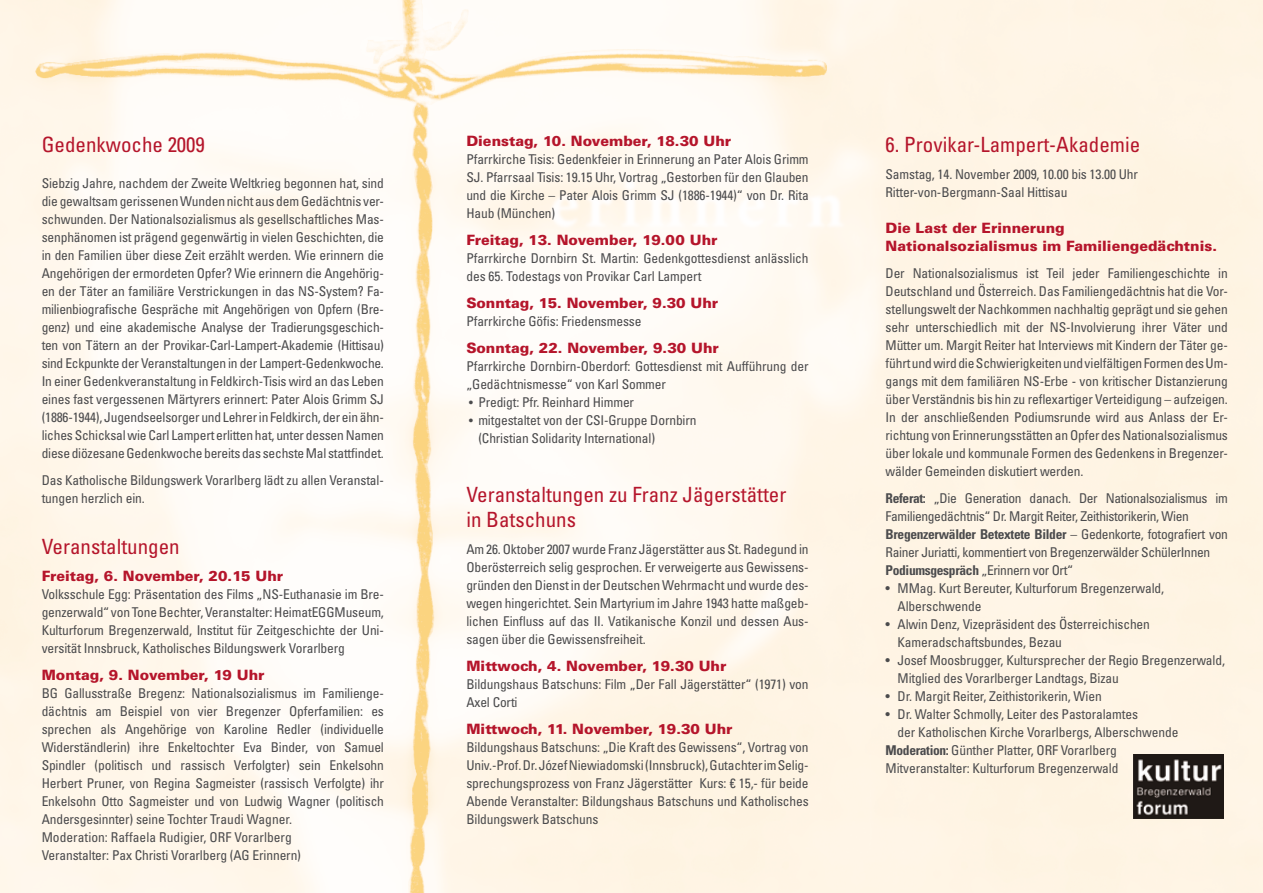
<style>
.page{position:relative;width:1263px;height:893px;background:#fff}
.page>*{position:absolute;margin:0;border:0;box-sizing:border-box;transform-origin:0 0}
.t1{font:condensed 21px/25.2px "Univers LT";color:#b5152b}
.t2{font:900 14.25px/18px "Univers LT";color:#b5152b}
.t3{font:condensed 13.5px/18px "Univers LT";letter-spacing:-.01em;color:#4b4b4d}
.s1{font-family:"S840 Sans";font-stretch:normal}
.s2{font-weight:700}
</style>
<div class="page">
<img style="left:0;top:0;width:1263px;height:893px">
<img style="left:1134px;top:755px;width:89px;height:63px">
<h1 class="t1" style="left:42px;top:131px;width:165px">Gedenkwoche 2009</h1>
<p class="t3" style="left:42px;top:174px;width:344px;text-align:justify">Siebzig Jahre, nachdem der Zweite Weltkrieg begonnen hat, sind die gewaltsam gerissenen Wunden nicht aus dem Gedächtnis ver&shy;schwunden. Der Nationalsozialismus als gesellschaftliches Mas&shy;senphänomen ist prägend gegenwärtig in vielen Geschichten, die in den Familien über diese Zeit erzählt werden. Wie erinnern die Angehörigen der ermordeten Opfer? Wie erinnern die Angehörig&shy;en der Täter an familiäre Verstrickungen in das NS-System? Fa&shy;milienbiografische Gespräche mit Angehörigen von Opfern (Bre&shy;genz) und eine akademische Analyse der Tradierungsgeschich&shy;ten von Tätern an der Provikar-Carl-Lampert-Akademie (Hittisau) sind Eckpunkte der Veranstaltungen in der Lampert-Gedenkwoche.<br>In einer Gedenkveranstaltung in Feldkirch-Tisis wird an das Leben eines fast vergessenen Märtyrers erinnert: Pater Alois Grimm SJ (1886-1944), Jugendseelsorger und Lehrer in Feldkirch, der ein ähn&shy;liches Schicksal wie Carl Lampert erlitten hat, unter dessen Namen diese diözesane Gedenkwoche bereits das sechste Mal stattfindet.</p>
<p class="t3" style="left:42px;top:471px;width:344px">Das Katholische Bildungswerk Vorarlberg lädt zu allen Veranstal&shy;tungen herzlich ein.</p>
<h1 class="t1" style="left:42px;top:533px;width:140px">Veranstaltungen</h1>
<p class="t2" style="left:42px;top:567px;width:243px">Freitag, 6. November, 20.15 Uhr</p>
<p class="t3" style="left:42px;top:585px;width:344px;text-align:justify">Volksschule Egg: Präsentation des Films „NS-Euthanasie im Bre&shy;genzerwald“ von Tone Bechter, Veranstalter: HeimatEGGMuseum, Kulturforum Bregenzerwald, Institut für Zeitgeschichte der Uni&shy;versität Innsbruck, Katholisches Bildungswerk Vorarlberg</p>
<p class="t2" style="left:42px;top:666px;width:224px">Montag, 9. November, 19 Uhr</p>
<p class="t3" style="left:42px;top:684px;width:344px">BG Gallusstraße Bregenz: Nationalsozialismus im Familienge&shy;dächtnis am Beispiel von vier Bregenzer Opferfamilien: es sprechen als Angehörige von Karoline Redler (individuelle Widerständlerin) ihre Enkeltochter Eva Binder, von Samuel Spindler (politisch und rassisch Verfolgter) sein Enkelsohn Herbert Pruner, von Regina Sagmeister (rassisch Verfolgte) ihr Enkelsohn Otto Sagmeister und von Ludwig Wagner (politisch Andersgesinnter) seine Tochter Traudi Wagner.<br>Moderation: Raffaela Rudigier, ORF Vorarlberg<br>Veranstalter: Pax Christi Vorarlberg (AG Erinnern)</p>
<p class="t2" style="left:466px;top:132px;width:266px">Dienstag, 10. November, 18.30 Uhr</p>
<p class="t3" style="left:466px;top:150px;width:344px;text-align:justify">Pfarrkirche Tisis: Gedenkfeier in Erinnerung an Pater Alois Grimm SJ. Pfarrsaal Tisis: 19.15 Uhr, Vortrag „Gestorben für den Glauben und die Kirche – Pater Alois Grimm SJ (1886-1944)“ von Dr. Rita Haub (München)</p>
<p class="t2" style="left:466px;top:231px;width:253px">Freitag, 13. November, 19.00 Uhr</p>
<p class="t3" style="left:466px;top:249px;width:344px">Pfarrkirche Dornbirn St. Martin: Gedenkgottesdienst anlässlich des 65. Todestags von Provikar Carl Lampert</p>
<p class="t2" style="left:466px;top:294px;width:253px">Sonntag, 15. November, 9.30 Uhr</p>
<p class="t3" style="left:466px;top:312px;width:177px">Pfarrkirche Göfis: Friedensmesse</p>
<p class="t2" style="left:466px;top:339px;width:254px">Sonntag, 22. November, 9.30 Uhr</p>
<p class="t3" style="left:466px;top:357px;width:344px">Pfarrkirche Dornbirn-Oberdorf: Gottesdienst mit Aufführung der „Gedächtnismesse“ von Karl Sommer</p>
<p class="t3" style="left:466px;top:393px;width:169px"><span class="s1">•</span> Predigt: Pfr. Reinhard Himmer</p>
<p class="t3" style="left:478px;top:411px;width:220px;text-indent:-12px"><span class="s1">•</span> mitgestaltet von der CSI-Gruppe Dornbirn (Christian Solidarity International)</p>
<h1 class="t1" style="left:466px;top:481px;width:322px">Veranstaltungen zu Franz Jägerstätter in Batschuns</h1>
<p class="t3" style="left:466px;top:540px;width:344px;text-align:justify">Am 26. Oktober 2007 wurde Franz Jägerstätter aus St. Radegund in Oberösterreich selig gesprochen. Er verweigerte aus Gewissens&shy;gründen den Dienst in der Deutschen Wehrmacht und wurde des&shy;wegen hingerichtet. Sein Martyrium im Jahre 1943 hatte maßgeb&shy;lichen Einfluss auf das II. Vatikanische Konzil und dessen Aus&shy;sagen über die Gewissensfreiheit.</p>
<p class="t2" style="left:466px;top:657px;width:262px">Mittwoch, 4. November, 19.30 Uhr</p>
<p class="t3" style="left:466px;top:675px;width:344px">Bildungshaus Batschuns: Film „Der Fall Jägerstätter“ (1971) von<br>Axel Corti</p>
<p class="t2" style="left:466px;top:720px;width:268px">Mittwoch, 11. November, 19.30 Uhr</p>
<p class="t3" style="left:466px;top:738px;width:344px;text-align:justify">Bildungshaus Batschuns: „Die Kraft des Gewissens“, Vortrag von Univ.-Prof. Dr. Józef Niewiadomski (Innsbruck), Gutachter im Selig&shy;sprechungsprozess von Franz Jägerstätter Kurs: € 15,- für beide Abende Veranstalter: Bildungshaus Batschuns und Katholisches Bildungswerk Batschuns</p>
<h1 class="t1" style="left:885px;top:131px;width:256px">6. Provikar-Lampert-Akademie</h1>
<p class="t3" style="left:885px;top:165px;width:254px">Samstag, 14. November 2009, 10.00 bis 13.00 Uhr<br>Ritter-von-Bergmann-Saal Hittisau</p>
<p class="t2" style="left:885px;top:219px;width:333px">Die Last der Erinnerung<br>Nationalsozialismus im Familiengedächtnis.</p>
<p class="t3" style="left:885px;top:264px;width:344px;text-align:justify">Der Nationalsozialismus ist Teil jeder Familiengeschichte in Deutschland und Österreich. Das Familiengedächtnis hat die Vor&shy;stellungswelt der Nachkommen nachhaltig geprägt und sie gehen sehr unterschiedlich mit der NS-Involvierung ihrer Väter und Mütter um. Margit Reiter hat Interviews mit Kindern der Täter ge&shy;führt und wird die Schwierigkeiten und vielfältigen Formen des Um&shy;gangs mit dem familiären NS-Erbe - von kritischer Distanzierung über Verständnis bis hin zu reflexartiger Verteidigung – aufzeigen.<br>In der anschließenden Podiumsrunde wird aus Anlass der Er&shy;richtung von Erinnerungsstätten an Opfer des Nationalsozialismus über lokale und kommunale Formen des Gedenkens in Bregenzer&shy;wälder Gemeinden diskutiert werden.</p>
<p class="t3" style="left:885px;top:489px;width:344px"><span class="s2">Referat:</span> „Die Generation danach. Der Nationalsozialismus im Familiengedächtnis“ Dr. Margit Reiter, Zeithistorikerin, Wien <span class="s2">Bregenzerwälder Betextete Bilder</span> – Gedenkorte, fotografiert von Rainer Juriatti, kommentiert von Bregenzerwälder SchülerInnen <span class="s2">Podiumsgespräch</span> „Erinnern vor Ort“</p>
<p class="t3" style="left:897px;top:579px;width:268px;text-indent:-12px">• MMag. Kurt Bereuter, Kulturforum Bregenzerwald,<br>Alberschwende</p>
<p class="t3" style="left:897px;top:615px;width:254px;text-indent:-12px">• Alwin Denz, Vizepräsident des Österreichischen<br>Kameradschaftsbundes, Bezau</p>
<p class="t3" style="left:897px;top:651px;width:329px;text-indent:-12px">• Josef Moosbrugger, Kultursprecher der Regio Bregenzerwald,<br>Mitglied des Vorarlberger Landtags, Bizau</p>
<p class="t3" style="left:885px;top:687px;width:218px">• Dr. Margit Reiter, Zeithistorikerin, Wien</p>
<p class="t3" style="left:885px;top:705px;width:254px">• Dr. Walter Schmolly, Leiter des Pastoralamtes</p>
<p class="t3" style="left:897px;top:723px;width:282px">der Katholischen Kirche Vorarlbergs, Alberschwende</p>
<p class="t3" style="left:885px;top:741px;width:233px"><span class="s2">Moderation:</span> Günther Platter, ORF Vorarlberg</p>
<p class="t3" style="left:885px;top:759px;width:234px">Mitveranstalter: Kulturforum Bregenzerwald</p>
</div>
